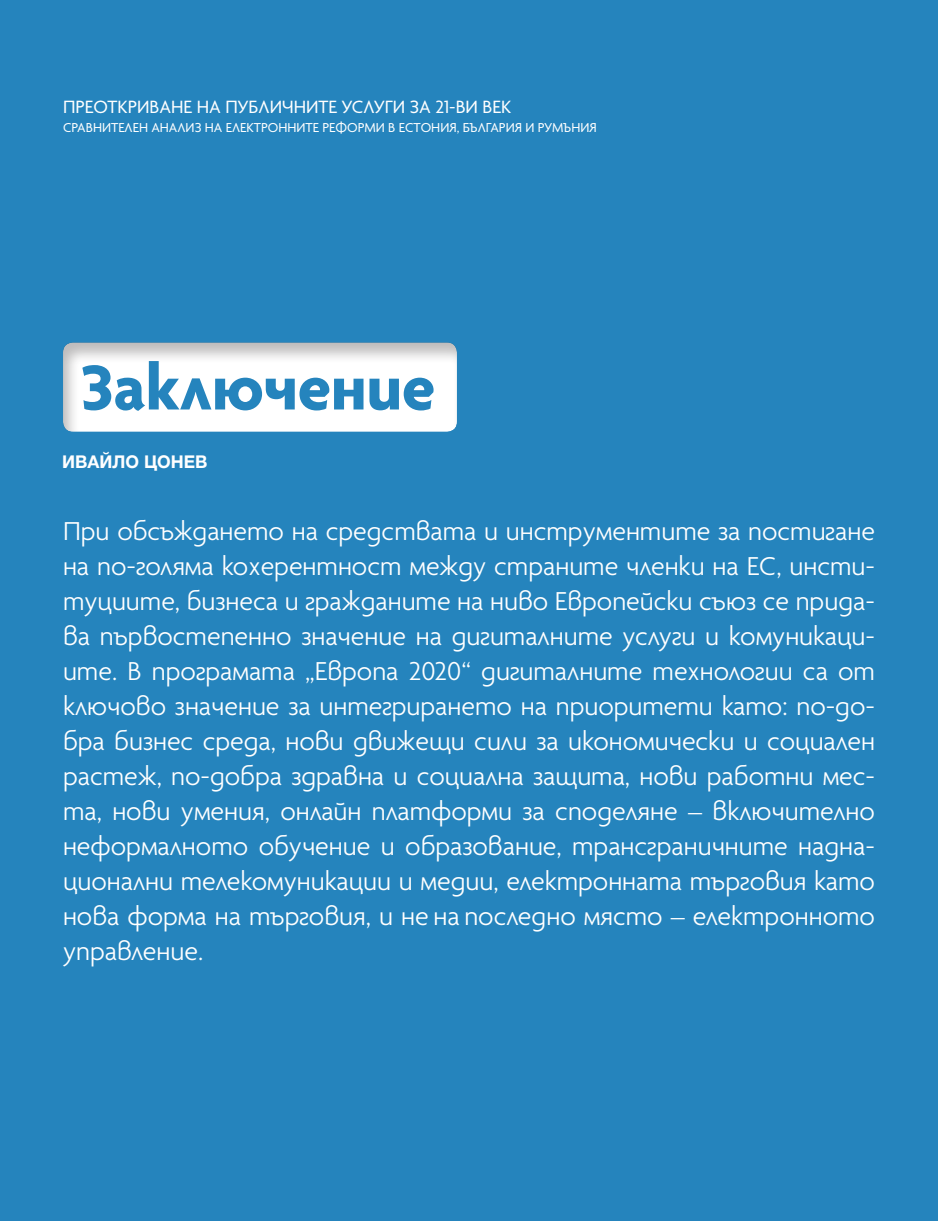
<style>
.page{position:relative;width:938px;height:1221px;background:#fff}
.page>*{position:absolute;margin:0;border:0;box-sizing:border-box;transform-origin:0 0}
.Heading_2{font:700 67.9px "Agenda Bg";color:#2584bd}
.t1{font:300 28px/35px "Agenda Bg";color:#fff;text-align:justify}
.t2{font:19.25px "Agenda Bg";color:#fff}
.t3{font:700 17.5px "Helvetica Neue";color:#fff}
.t4{font:14px "Agenda Bg";color:#fff}
</style>
<div class="page">
<div style="left:0;top:0;width:938px;height:1220px;background:#2584bd"></div>
<div style="left:63px;top:334px;width:397px;height:98px;background:#231f20;opacity:.3"></div>
<p class="t2" style="left:63px;top:96px;width:450px">ПРЕОТКРИВАНЕ НА ПУБЛИЧНИТЕ УСЛУГИ ЗА 21-ВИ ВЕК</p>
<p class="t4" style="left:63px;top:119px;width:535px">СРАВНИТЕЛЕН АНАЛИЗ НА ЕЛЕКТРОННИТЕ РЕФОРМИ В ЕСТОНИЯ, БЪЛГАРИЯ И РУМЪНИЯ</p>
<p class="Heading_2" style="left:81px;top:348px;width:355px">Заключение</p>
<p class="t3" style="left:62px;top:446px;width:147px">ИВАЙЛО ЦОНЕВ</p>
<p class="t1" style="left:63px;top:513px;width:813px">При обсъждането на средствата и инструментите за постигане на по-голяма кохерентност между страните членки на ЕС, инсти&shy;туциите, бизнеса и гражданите на ниво Европейски съюз се прида&shy;ва първостепенно значение на дигиталните услуги и комуникаци&shy;ите. В програмата „Европа 2020“ дигиталните технологии са от ключово значение за интегрирането на приоритети като: по-до&shy;бра бизнес среда, нови движещи сили за икономически и социален растеж, по-добра здравна и социална защита, нови работни мес&shy;та, нови умения, онлайн платформи за споделяне – включително неформалното обучение и образование, трансграничните надна&shy;ционални телекомуникации и медии, електронната търговия като нова форма на търговия, и не на последно място – електронното управление.</p>
</div>
